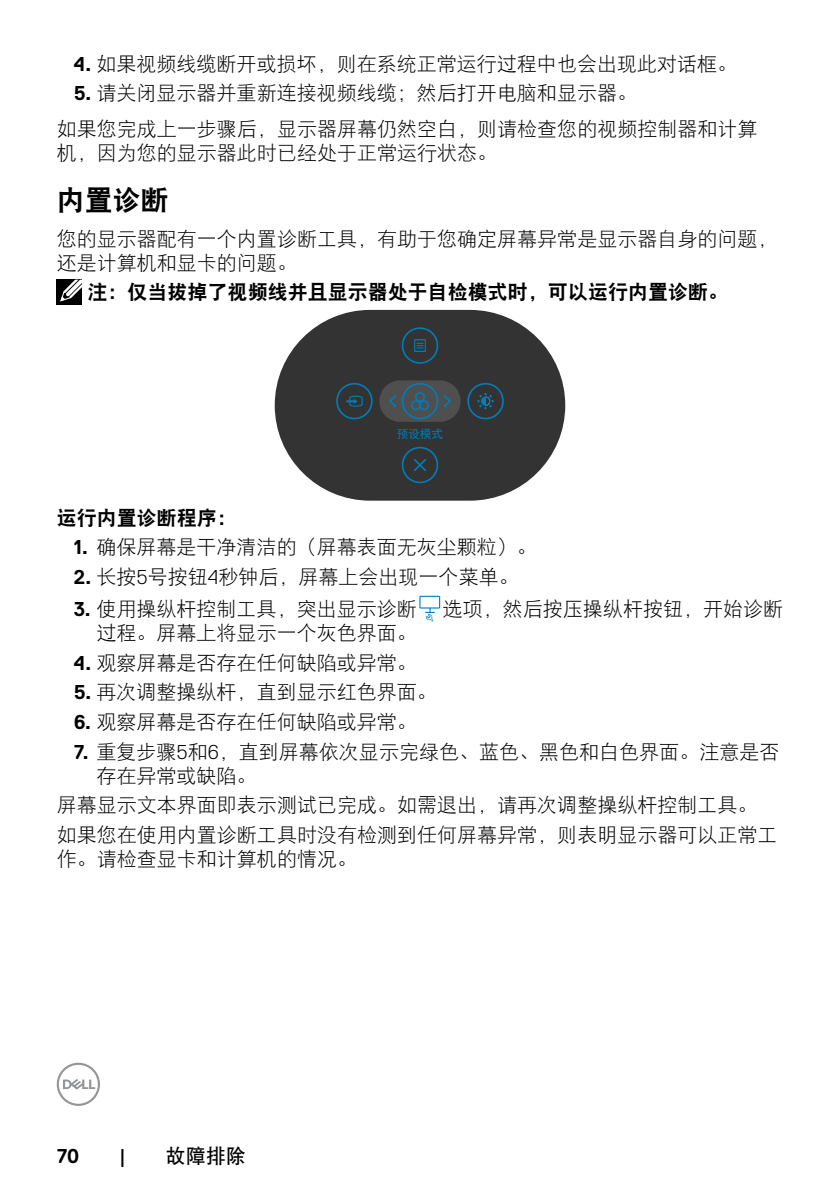
<style>
.page{position:relative;width:840px;height:1191px;background:#fff}
.page>*{position:absolute;margin:0;border:0;box-sizing:border-box;transform-origin:0 0}
.t1{font:28px "DFP Hei W9";color:#000}
.t2{font:20px/24px "DFP Hei W3";color:#000}
.t3{font:20px "DFP Hei W9";color:#000}
.t4{font:20px "DFP Hei W7";color:#000}
.t5{font:700 20px "Dell Replica";color:#000}
.t6{font:20px "Dell Replica";color:#000}
.t7{font:11.6px "Sim Hei";color:#007db8}
.s1{font-family:"Dell Replica";font-weight:700}
.s2{font-family:"Dell Replica";font-weight:300}
</style>
<div class="page">
<svg style="left:57px;top:1062px;width:43px;height:44px"></svg>
<div style="left:57px;top:280px;width:25px;height:25px;background:#000"></div>
<svg style="left:59px;top:279px;width:23px;height:23px"></svg>
<div style="left:274px;top:310px;width:291px;height:190px;background:#333;border-radius:95px"></div>
<div style="left:379px;top:380px;width:81px;height:42px;background:#4f4f4f;border-radius:21px"></div>
<svg style="left:443px;top:395px;width:8px;height:13px"></svg>
<svg style="left:389px;top:395px;width:8px;height:13px"></svg>
<svg style="left:414px;top:339px;width:11px;height:13px"></svg>
<div style="left:401px;top:327px;width:37px;height:37px;border:2px solid #007db8;border-radius:50%"></div>
<div style="left:467px;top:383px;width:36px;height:36px;border:2px solid #007db8;border-radius:50%"></div>
<div style="left:401px;top:447px;width:37px;height:36px;border:2px solid #007db8;border-radius:50%"></div>
<svg style="left:413px;top:458px;width:14px;height:14px"></svg>
<svg style="left:477px;top:393px;width:16px;height:16px"></svg>
<div style="left:336px;top:383px;width:36px;height:36px;border:2px solid #007db8;border-radius:50%"></div>
<svg style="left:346px;top:395px;width:16px;height:12px"></svg>
<div style="left:401px;top:383px;width:37px;height:36px;border:2px solid #007db8;border-radius:50%"></div>
<div style="left:415px;top:392px;width:9px;height:10px;border:1px solid #007db8;border-radius:50%"></div>
<div style="left:410px;top:400px;width:10px;height:10px;border:1px solid #007db8;border-radius:50%"></div>
<div style="left:419px;top:400px;width:10px;height:10px;border:1px solid #007db8;border-radius:50%"></div>
<img style="left:419px;top:595px;width:22px;height:27px">
<p class="t2" style="left:74px;top:51px;width:664px"><span class="s1">4.</span> 如果视频线缆断开或损坏，则在系统正常运行过程中也会出现此对话框。</p>
<p class="t2" style="left:57px;top:75px;width:702px;line-height:35.4px;text-indent:17px"><span class="s1">5.</span> 请关闭显示器并重新连接视频线缆；然后打开电脑和显示器。<br>如果您完成上一步骤后，显示器屏幕仍然空白，则请检查您的视频控制器和计算</p>
<p class="t2" style="left:57px;top:140px;width:442px">机，因为您的显示器此时已经处于正常运行状态。</p>
<h1 class="t1" style="left:57px;top:185px;width:113px">内置诊断</h1>
<p class="t2" style="left:57px;top:226px;width:721px">您的显示器配有一个内置诊断工具，有助于您确定屏幕异常是显示器自身的问题，还是计算机和显卡的问题。</p>
<p class="t3" style="left:87px;top:281px;width:642px">注：仅当拔掉了视频线并且显示器处于自检模式时，可以运行内置诊断。</p>
<p class="t7" style="left:396px;top:428px;width:48px">预设模式</p>
<p class="t3" style="left:57px;top:506px;width:181px">运行内置诊断程序：</p>
<p class="t2" style="left:74px;top:535px;width:464px"><span class="s1">1.</span> 确保屏幕是干净清洁的（屏幕表面无灰尘颗粒）。</p>
<p class="t2" style="left:74px;top:564px;width:446px"><span class="s1">2.</span> 长按<span class="s2">5</span>号按钮<span class="s2">4</span>秒钟后，屏幕上会出现一个菜单。</p>
<p class="t2" style="left:74px;top:596px;width:344px"><span class="s1">3.</span> 使用操纵杆控制工具，突出显示诊断</p>
<p class="t2" style="left:442px;top:596px;width:342px">选项，然后按压操纵杆按钮，开始诊断</p>
<p class="t2" style="left:96px;top:620px;width:321px">过程。屏幕上将显示一个灰色界面。</p>
<p class="t2" style="left:74px;top:650px;width:344px"><span class="s1">4.</span> 观察屏幕是否存在任何缺陷或异常。</p>
<p class="t2" style="left:74px;top:679px;width:364px"><span class="s1">5.</span> 再次调整操纵杆，直到显示红色界面。</p>
<p class="t2" style="left:74px;top:709px;width:344px"><span class="s1">6.</span> 观察屏幕是否存在任何缺陷或异常。</p>
<p class="t2" style="left:96px;top:739px;width:684px;text-indent:-23px"><span class="s1">7.</span> 重复步骤<span class="s2">5</span>和<span class="s2">6</span>，直到屏幕依次显示完绿色、蓝色、黑色和白色界面。注意是否存在异常或缺陷。</p>
<p class="t2" style="left:57px;top:790px;width:722px;line-height:29.6px">屏幕显示文本界面即表示测试已完成。如需退出，请再次调整操纵杆控制工具。如果您在使用内置诊断工具时没有检测到任何屏幕异常，则表明显示器可以正常工</p>
<p class="t2" style="left:57px;top:846px;width:301px">作。请检查显卡和计算机的情况。</p>
<p class="t5" style="left:57px;top:1144px;width:24px">70</p>
<p class="t6" style="left:119px;top:1144px;width:8px">|</p>
<p class="t4" style="left:166px;top:1144px;width:81px">故障排除</p>
</div>
